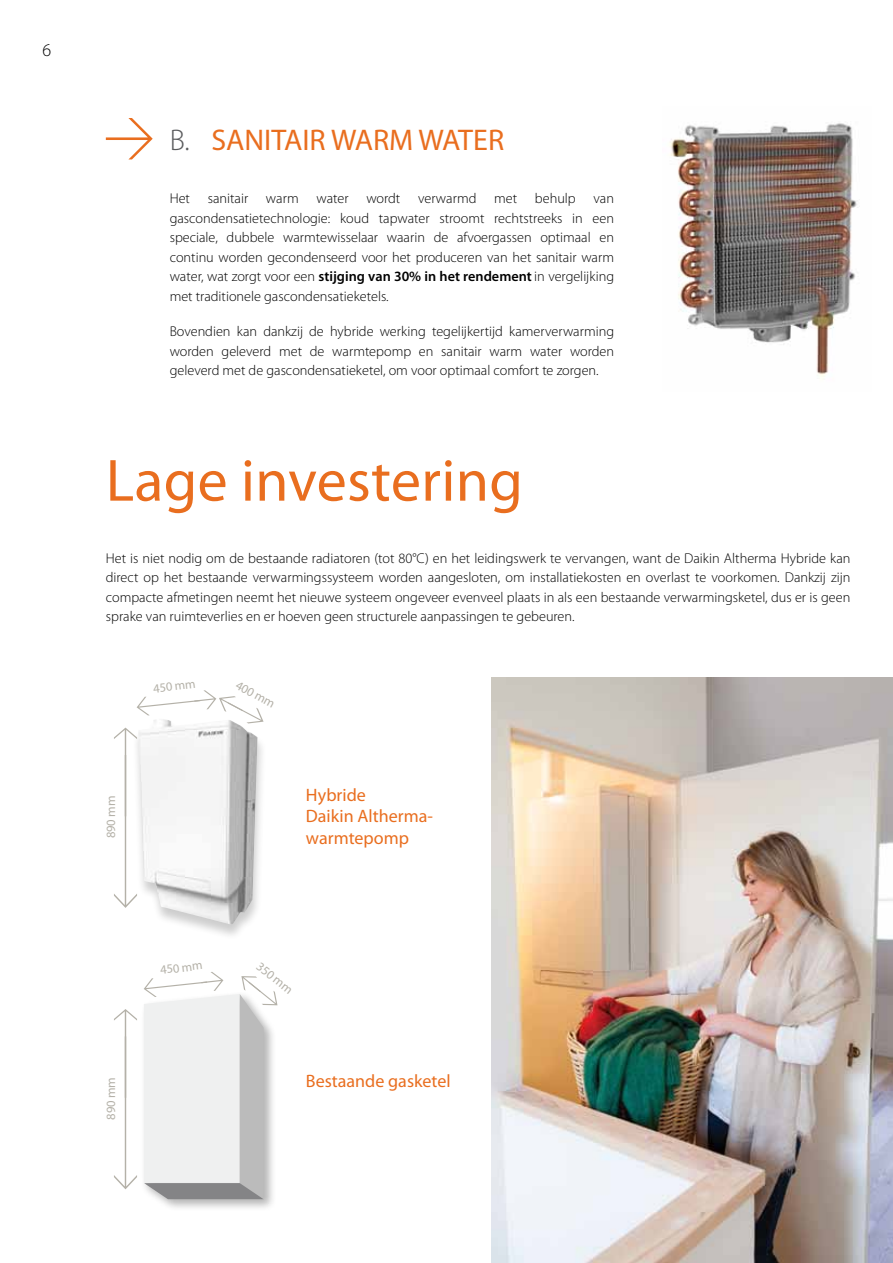
<style>
.page{position:relative;width:893px;height:1263px;background:#fff}
.page>*{position:absolute;margin:0;border:0;box-sizing:border-box;transform-origin:0 0}
.t1{font:60px "Myriad Pro";letter-spacing:.005em;color:#e96e1f}
.t2{font:30px "Myriad Pro";color:#e96e1f}
.t3{font:18px/21.6px "Myriad Pro";color:#e96e1f}
.t4{font:300 18px "Myriad Pro";color:#000}
.t5{font:300 14.25px/19.5px "Myriad Pro";color:#000;text-align:justify}
.t6{font:12.6px "Myriad Pro";color:#b4b1a8}
.s1{font-weight:300;color:#5a5b5d}
.s2{font-weight:600}
</style>
<div class="page">
<div style="left:131px;top:718px;width:135px;height:222px;background:#000;opacity:.2"></div>
<img style="left:138px;top:908px;width:120px;height:17px">
<svg style="left:114px;top:690px;width:150px;height:218px"></svg>
<img style="left:491px;top:678px;width:402px;height:585px">
<svg style="left:106px;top:118px;width:47px;height:41px"></svg>
<img style="left:670px;top:123px;width:188px;height:254px">
<svg style="left:114px;top:1009px;width:23px;height:180px"></svg>
<div style="left:140px;top:990px;width:136px;height:221px;background:#000;opacity:.3"></div>
<svg style="left:144px;top:972px;width:133px;height:227px"></svg>
<p class="t4" style="left:43px;top:43px;width:10px">6</p>
<h2 class="t2" style="left:170px;top:125px;width:336px"><span class="s1">B.</span> SANITAIR WARM WATER</h2>
<p class="t5" style="left:170px;top:190px;width:446px">Het sanitair warm water wordt verwarmd met behulp van gascondensatietechnologie: koud tapwater stroomt rechtstreeks in een speciale, dubbele warmtewisselaar waarin de afvoergassen optimaal en continu worden gecondenseerd voor het produceren van het sanitair warm water, wat zorgt voor een <span class="s2">stijging van 30% in het rendement</span> in vergelijking met traditionele gascondensatieketels.</p>
<p class="t5" style="left:170px;top:323px;width:446px">Bovendien kan dankzij de hybride werking tegelijkertijd kamerverwarming worden geleverd met de warmtepomp en sanitair warm water worden geleverd met de gascondensatieketel, om voor optimaal comfort te zorgen.</p>
<h1 class="t1" style="left:106px;top:451px;width:418px">Lage investering</h1>
<p class="t5" style="left:106px;top:550px;width:746px">Het is niet nodig om de bestaande radiatoren (tot 80°C) en het leidingswerk te vervangen, want de Daikin Altherma Hybride kan direct op het bestaande verwarmingssysteem worden aangesloten, om installatiekosten en overlast te voorkomen. Dankzij zijn compacte afmetingen neemt het nieuwe systeem ongeveer evenveel plaats in als een bestaande verwarmingsketel, dus er is geen sprake van ruimteverlies en er hoeven geen structurele aanpassingen te gebeuren.</p>
<p class="t6" style="left:105px;top:838px;width:44px;rotate:-90deg">890 mm</p>
<p class="t6" style="left:152px;top:682px;width:44px;rotate:-7deg">450 mm</p>
<p class="t6" style="left:240px;top:679px;width:44px;rotate:29deg">400 mm</p>
<p class="t3" style="left:306px;top:784px;width:129px">Hybride<br>Daikin Altherma&shy;warmtepomp</p>
<p class="t6" style="left:105px;top:1120px;width:44px;rotate:-90deg">890 mm</p>
<p class="t6" style="left:160px;top:964px;width:44px;rotate:-7deg">450 mm</p>
<p class="t6" style="left:262px;top:960px;width:44px;rotate:39deg">350 mm</p>
<p class="t3" style="left:306px;top:1070px;width:146px">Bestaande gasketel</p>
</div>
